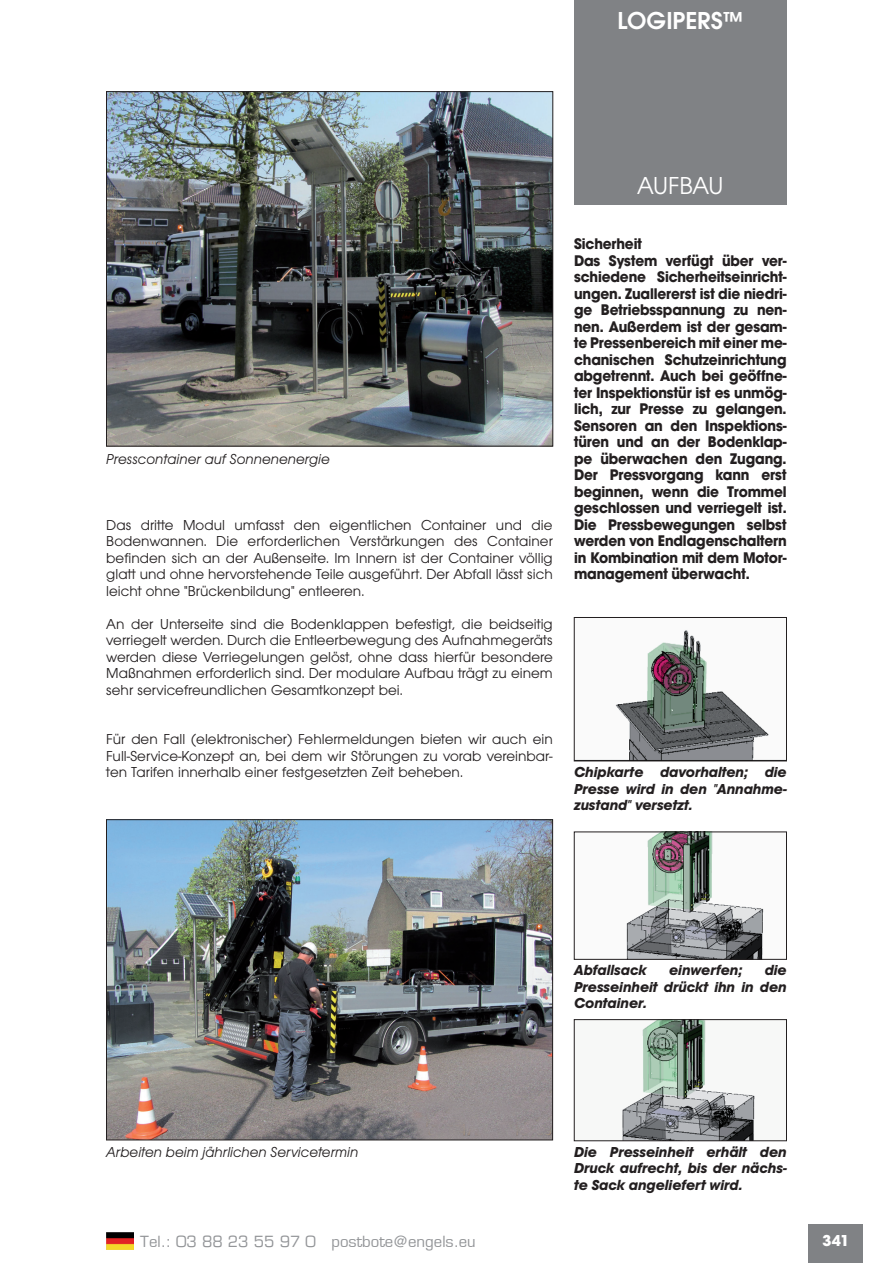
<style>
.page{position:relative;width:893px;height:1263px;background:#fff}
.page>*{position:absolute;margin:0;border:0;box-sizing:border-box;transform-origin:0 0}
.blokteksten_bovenkan{font:600 25.5px "Avant Garde Gothic Itc T";color:#fff}
.blokteksten_onderkan{font:25.5px "Avant Garde Gothic Itc T";letter-spacing:-.015em;color:#fff}
.t1{font:700 16.5px "Avant Garde Gothic Itc T";color:#fff}
.platte_tekst_bold{font:700 16.05px/16.5px "Avant Garde Gothic Itc T";letter-spacing:-.01em;color:#231f20;text-align:justify;scale:.96 1}
.platte_tekst{font:15px/16.5px "Avant Garde Gothic Itc T";color:#231f20;text-align:justify}
.ondertitel_bold{font:italic 700 15px/16.5px "Avant Garde Gothic Itc T";color:#231f20;text-align:justify}
.ondertitel{font:italic 15px "Avant Garde Gothic Itc T";color:#231f20}
.t2{font:15px "Eurostile";color:#939598}
</style>
<div class="page">
<div style="left:808px;top:1224px;width:55px;height:39px;background:#808285"></div>
<img style="left:106px;top:1233px;width:28px;height:16px">
<div style="left:574px;top:0;width:213px;height:204px;background:#808285"></div>
<img style="left:615px;top:630px;width:154px;height:129px">
<div style="left:574px;top:617px;width:213px;height:144px;border:1px solid #231f20"></div>
<img style="left:622px;top:1021px;width:133px;height:118px">
<div style="left:574px;top:1019px;width:213px;height:122px;border:1px solid #231f20"></div>
<img style="left:626px;top:834px;width:138px;height:123px">
<div style="left:574px;top:832px;width:213px;height:127px;border:1px solid #231f20"></div>
<img style="left:108px;top:821px;width:443px;height:317px">
<div style="left:106px;top:819px;width:447px;height:321px;border:1px solid #231f20"></div>
<img style="left:108px;top:93px;width:443px;height:351px">
<div style="left:106px;top:91px;width:447px;height:355px;border:1px solid #231f20"></div>
<p class="blokteksten_bovenkan" style="left:618px;top:5px;width:127px">LOGIPERS™</p>
<p class="ondertitel" style="left:106px;top:450px;width:225px">Presscontainer auf Sonnenenergie</p>
<p class="platte_tekst" style="left:106px;top:516px;width:448px">Das dritte Modul umfasst den eigentlichen Container und die Bodenwannen. Die erforderlichen Verstärkungen des Container befinden sich an der Außenseite. Im Innern ist der Container völlig glatt und ohne hervorstehende Teile ausgeführt. Der Abfall lässt sich leicht ohne "Brückenbildung" entleeren.</p>
<p class="platte_tekst" style="left:106px;top:615px;width:448px">An der Unterseite sind die Bodenklappen befestigt, die beidseitig verriegelt werden. Durch die Entleerbewegung des Aufnahmegeräts werden diese Verriegelungen gelöst, ohne dass hierfür besondere Maßnahmen erforderlich sind. Der modulare Aufbau trägt zu einem sehr servicefreundlichen Gesamtkonzept bei.</p>
<p class="platte_tekst" style="left:106px;top:731px;width:448px">Für den Fall (elektronischer) Fehlermeldungen bieten wir auch ein Full-Service-Konzept an, bei dem wir Störungen zu vorab vereinbar&shy;ten Tarifen innerhalb einer festgesetzten Zeit beheben.</p>
<p class="blokteksten_onderkan" style="left:637px;top:170px;width:88px">AUFBAU</p>
<p class="platte_tekst_bold" style="left:574px;top:235px;width:72px">Sicherheit</p>
<p class="platte_tekst_bold" style="left:574px;top:252px;width:223px">Das System verfügt über ver&shy;schiedene Sicherheitseinricht&shy;ungen. Zuallererst ist die niedri&shy;ge Betriebsspannung zu nen&shy;nen. Außerdem ist der gesam&shy;te Pressenbereich mit einer me&shy;chanischen Schutzeinrichtung abgetrennt. Auch bei geöffne&shy;ter Inspektionstür ist es unmög&shy;lich, zur Presse zu gelangen.<br>Sensoren an den Inspektions&shy;türen und an der Bodenklap&shy;pe überwachen den Zugang.<br>Der Pressvorgang kann erst beginnen, wenn die Trommel geschlossen und verriegelt ist.<br>Die Pressbewegungen selbst werden von Endlagenschaltern in Kombination mit dem Motor&shy;management überwacht.</p>
<p class="ondertitel_bold" style="left:574px;top:763px;width:214px">Chipkarte davorhalten; die Presse wird in den "Annahme&shy;zustand" versetzt.</p>
<p class="ondertitel" style="left:106px;top:1143px;width:254px">Arbeiten beim jährlichen Servicetermin</p>
<p class="ondertitel_bold" style="left:574px;top:961px;width:74px">Abfallsack</p>
<p class="ondertitel_bold" style="left:669px;top:961px;width:75px">einwerfen;</p>
<p class="ondertitel_bold" style="left:574px;top:961px;width:214px;text-indent:191px">die Presseinheit drückt ihn in den Container.</p>
<p class="ondertitel_bold" style="left:574px;top:1143px;width:214px">Die Presseinheit erhält den Druck aufrecht, bis der nächs&shy;te Sack angeliefert wird.</p>
<p class="t2" style="left:140px;top:1232px;width:337px">Tel.: 03 88 23 55 97 0 postbote@engels.eu</p>
<p class="t1" style="left:822px;top:1231px;width:28px">341</p>
</div>
